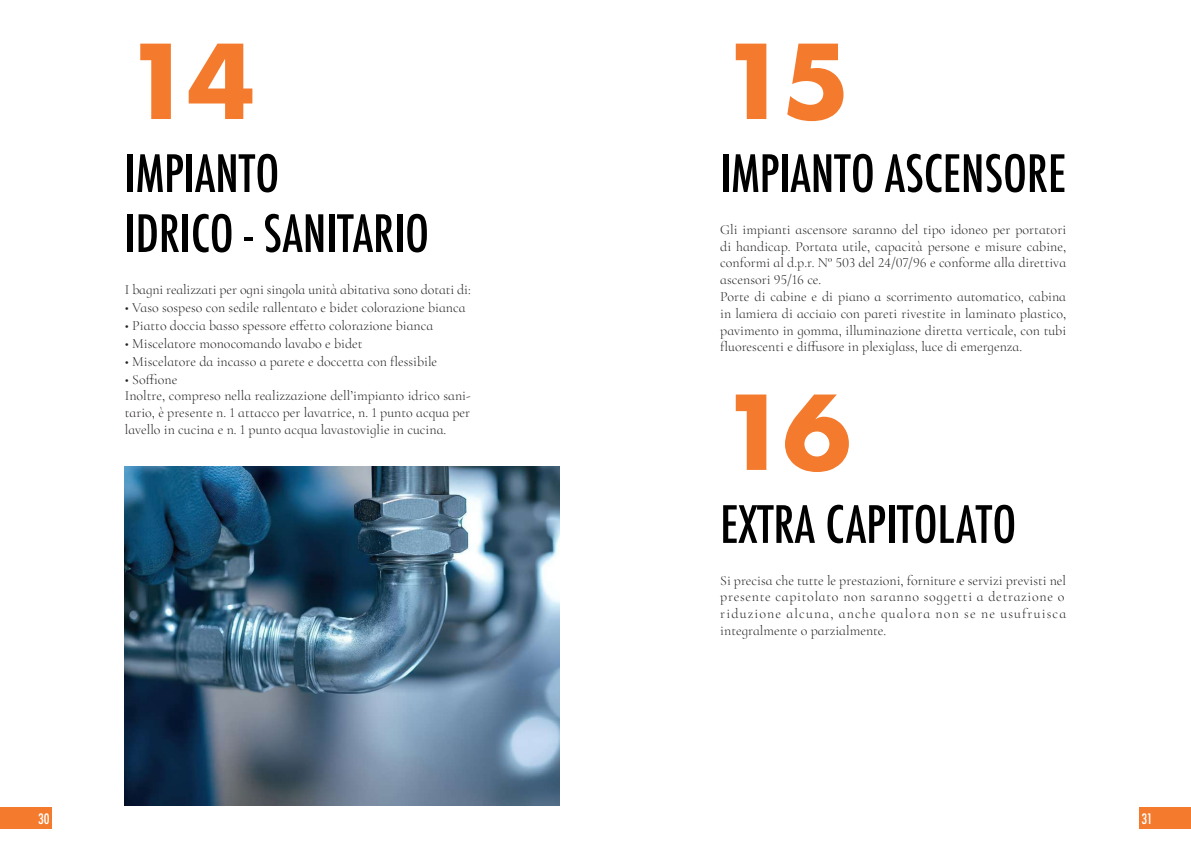
<style>
.page{position:relative;width:1191px;height:842px;background:#fff}
.page>*{position:absolute;margin:0;border:0;box-sizing:border-box;transform-origin:0 0}
.t1{font:700 100px "Futura";color:#f47b2d}
.t2{font:500 condensed 50px/60px "Futura";color:#000001}
.t3{font:300 14px/16.8px "Cormorant Infant";color:#231f20}
.t4{font:300 14px/16.8px "Cormorant Infant";letter-spacing:.04em;color:#231f20}
.t5{font:500 condensed 14px "Futura";color:#fff}
</style>
<div class="page">
<div style="left:1139px;top:807px;width:52px;height:22px;background:#f47b2d"></div>
<div style="left:0;top:807px;width:52px;height:22px;background:#f47b2d"></div>
<img style="left:125px;top:466px;width:434px;height:340px">
<h1 class="t1" style="left:125px;top:9px;width:132px">14</h1>
<h2 class="t2" style="left:125px;top:144px;width:306px">IMPIANTO<br>IDRICO - SANITARIO</h2>
<p class="t3" style="left:125px;top:281px;width:347px">I bagni realizzati per ogni singola unità abitativa sono dotati di:</p>
<p class="t3" style="left:125px;top:299px;width:342px">• Vaso sospeso con sedile rallentato e bidet colorazione bianca</p>
<p class="t3" style="left:125px;top:317px;width:310px">• Piatto doccia basso spessore effetto colorazione bianca</p>
<p class="t3" style="left:125px;top:335px;width:239px">• Miscelatore monocomando lavabo e bidet</p>
<p class="t3" style="left:125px;top:353px;width:314px">• Miscelatore da incasso a parete e doccetta con flessibile</p>
<p class="t3" style="left:125px;top:371px;width:347px">• Soffione<br>Inoltre, compreso nella realizzazione dell’impianto idrico sani&shy;tario, è presente n. 1 attacco per lavatrice, n. 1 punto acqua per lavello in cucina e n. 1 punto acqua lavastoviglie in cucina.</p>
<h1 class="t1" style="left:720px;top:9px;width:131px">15</h1>
<h2 class="t2" style="left:720px;top:144px;width:347px">IMPIANTO ASCENSORE</h2>
<p class="t3" style="left:720px;top:221px;width:347px">Gli impianti ascensore saranno del tipo idoneo per portatori di handicap. Portata utile, capacità persone e misure cabine, conformi al d.p.r. N° 503 del 24/07/96 e conforme alla direttiva ascensori 95/16 ce.<br>Porte di cabine e di piano a scorrimento automatico, cabina in lamiera di acciaio con pareti rivestite in laminato plastico, pavimento in gomma, illuminazione diretta verticale, con tubi fluorescenti e diffusore in plexiglass, luce di emergenza.</p>
<h1 class="t1" style="left:720px;top:360px;width:132px">16</h1>
<h2 class="t2" style="left:720px;top:495px;width:297px">EXTRA CAPITOLATO</h2>
<p class="t4" style="left:720px;top:572px;width:347px">Si precisa che tutte le prestazioni, forniture e servizi previsti nel presente capitolato non saranno soggetti a detrazione o riduzione alcuna, anche qualora non se ne usufruisca integralmente o parzialmente.</p>
<p class="t5" style="left:38px;top:809px;width:13px">30</p>
<p class="t5" style="left:1141px;top:809px;width:13px">31</p>
</div>
